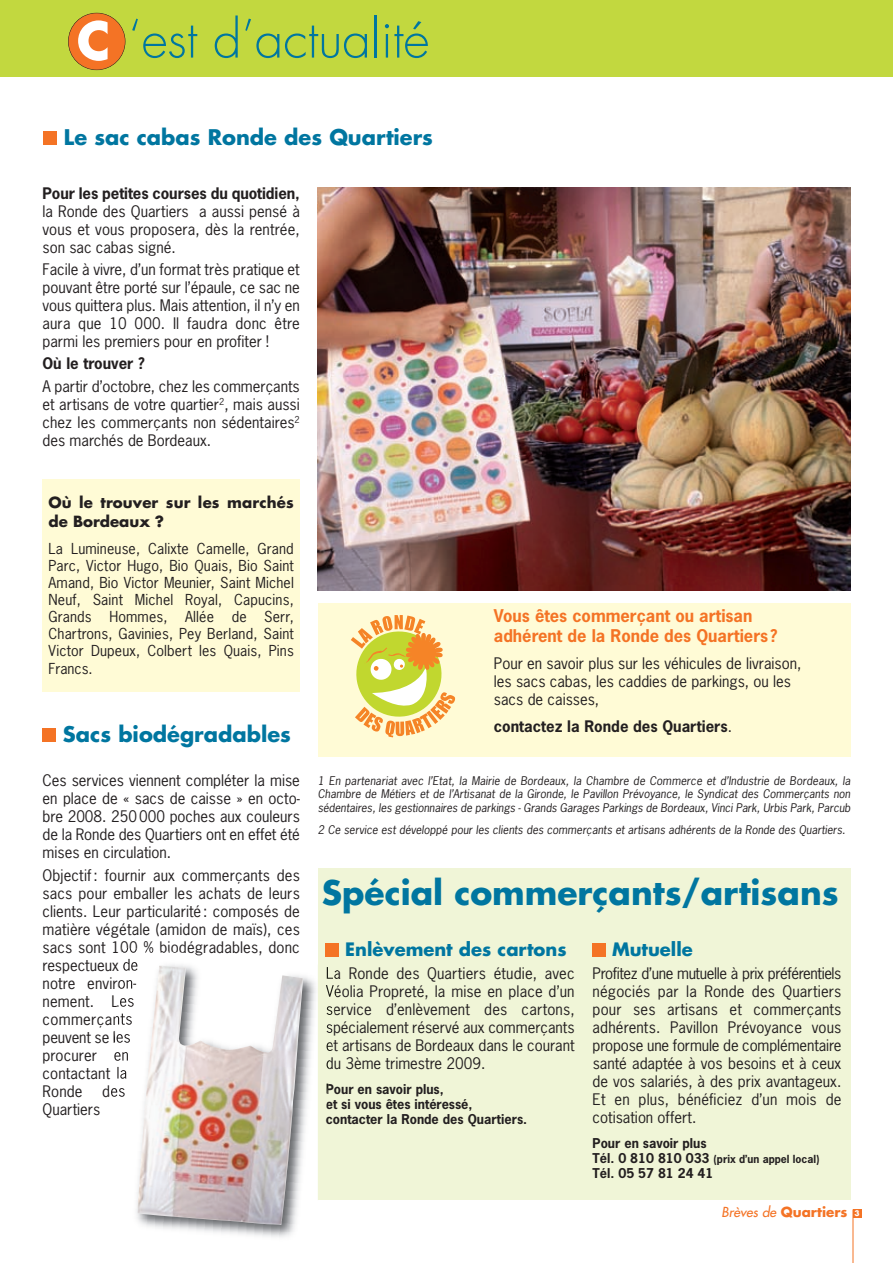
<style>
.page{position:relative;width:893px;height:1263px;background:#fff}
.page>*{position:absolute;margin:0;border:0;box-sizing:border-box;transform-origin:0 0}
.t1{font:300 51px "Futura";color:#0076a0}
.t2{font:700 33px "Futura";color:#0076a0}
.t3{font:700 21px "Futura";color:#0076a0}
.t4{font:700 18px "Futura";color:#0076a0}
.t5{font:700 16.5px/19.8px "News Gothic";color:#f47325}
.t6{font:15px/18px "News Gothic";color:#231f20;text-align:justify}
.t7{font:700 15px "News Gothic";color:#231f20}
.t8{font:700 15px/19.5px "Futura";letter-spacing:.01em;color:#231f20}
.t9{font:14.25px/17.1px "News Gothic";letter-spacing:.01em;color:#231f20;text-align:justify}
.t10{font:700 13.5px "Futura";color:#f47325}
.t11{font:700 12.75px/15.3px "News Gothic";color:#231f20}
.t12{font:italic 11.25px/13.5px "News Gothic";color:#231f20;text-align:justify}
.t13{font:700 10.5px "News Gothic";color:#231f20}
.s1{font-weight:700;color:#fff}
.s2{font-weight:400}
.s3{font-size:12.75px}
.s4{font-weight:400;font-style:italic}
.s5{font-size:7.5px;color:#fff}
</style>
<div class="page">
<div style="left:318px;top:868px;width:532px;height:332px;background:#f0f5d7"></div>
<div style="left:0;top:0;width:893px;height:77px;background:#c2d83f"></div>
<div style="left:68px;top:13px;width:57px;height:57px;background:#f47325;border-radius:50%"></div>
<div style="left:68px;top:13px;width:57px;height:57px;border:1px solid #231f20;border-radius:50%"></div>
<div style="left:853px;top:1209px;width:8px;height:9px;background:#f47325"></div>
<hr style="left:853px;top:1209px;width:1px;height:54px;background:#f47325">
<div style="left:43px;top:479px;width:257px;height:213px;background:#fffbd6"></div>
<div style="left:593px;top:943px;width:13px;height:13px;background:#f47325"></div>
<div style="left:326px;top:943px;width:13px;height:13px;background:#f47325"></div>
<img style="left:318px;top:187px;width:532px;height:403px">
<div style="left:44px;top:132px;width:13px;height:13px;background:#f47325"></div>
<div style="left:318px;top:603px;width:532px;height:153px;background:#fffbd6"></div>
<svg style="left:351px;top:615px;width:104px;height:122px"></svg>
<div style="left:43px;top:728px;width:13px;height:14px;background:#f47325"></div>
<img style="left:108px;top:947px;width:210px;height:291px">
<img style="left:326px;top:967px;width:13px;height:127px">
<svg style="left:327px;top:967px;width:11px;height:12px"></svg>
<svg style="left:326px;top:985px;width:11px;height:12px"></svg>
<svg style="left:327px;top:1006px;width:8px;height:9px"></svg>
<svg style="left:327px;top:1024px;width:5px;height:9px"></svg>
<svg style="left:327px;top:1042px;width:5px;height:9px"></svg>
<svg style="left:327px;top:1060px;width:3px;height:9px"></svg>
<img style="left:122px;top:947px;width:15px;height:6px">
<img style="left:145px;top:949px;width:57px;height:6px">
<img style="left:123px;top:959px;width:15px;height:12px">
<img style="left:118px;top:980px;width:18px;height:9px">
<img style="left:117px;top:998px;width:17px;height:9px">
<img style="left:116px;top:1013px;width:16px;height:12px">
<img style="left:114px;top:1031px;width:16px;height:12px">
<img style="left:114px;top:1052px;width:14px;height:9px">
<svg style="left:117px;top:1067px;width:9px;height:12px"></svg>
<img style="left:109px;top:1088px;width:16px;height:9px">
<img style="left:137px;top:966px;width:166px;height:259px">
<h1 class="t1" style="left:77px;top:15px;width:354px"><span class="s1">C</span> ‘est d’actualité</h1>
<h3 class="t3" style="left:64px;top:128px;width:371px">Le sac cabas Ronde des Quartiers</h3>
<p class="t7" style="left:43px;top:185px;width:259px">Pour les petites courses du quotidien,</p>
<p class="t6" style="left:43px;top:203px;width:259px">la Ronde des Quartiers a aussi pensé à vous et vous proposera, dès la rentrée, son sac cabas signé.</p>
<p class="t6" style="left:42px;top:261px;width:259px">Facile à vivre, d’un format très pratique et pouvant être porté sur l’épaule, ce sac ne vous quittera plus. Mais attention, il n’y en aura que 10 000. Il faudra donc être parmi les premiers pour en profiter !</p>
<p class="t7" style="left:42px;top:355px;width:104px">Où le trouver ?</p>
<p class="t6" style="left:42px;top:377px;width:259px">A partir d’octobre, chez les commerçants et artisans de votre quartier<sup>2</sup>, mais aussi chez les commerçants non sédentaires<sup>2 </sup>des marchés de Bordeaux.</p>
<p class="t8" style="left:49px;top:493px;width:247px">Où le trouver sur les marchés de Bordeaux ?</p>
<p class="t9" style="left:49px;top:540px;width:247px">La Lumineuse, Calixte Camelle, Grand Parc, Victor Hugo, Bio Quais, Bio Saint Amand, Bio Victor Meunier, Saint Michel Neuf, Saint Michel Royal, Capucins, Grands Hommes, Allée de Serr, Chartrons, Gavinies, Pey Berland, Saint Victor Dupeux, Colbert les Quais, Pins Francs.</p>
<h3 class="t3" style="left:63px;top:724px;width:229px">Sacs biodégradables</h3>
<p class="t6" style="left:43px;top:772px;width:259px">Ces services viennent compléter la mise en place de « sacs de caisse » en octo&shy;bre 2008. 250 000 poches aux couleurs de la Ronde des Quartiers ont en effet été mises en circulation.</p>
<p class="t6" style="left:43px;top:866px;width:259px;text-align:left">Objectif: fournir aux commerçants des sacs pour emballer les achats de leurs clients. Leur particularité: composés de matière végétale (amidon de maïs), ces sacs sont 100 % biodégradables, donc respectueux de<br>notre environ-<br>nement. Les<br>commerçants<br>peuvent se les<br>procurer en<br>contactant la<br>Ronde<br>Quartiers</p>
<p class="t5" style="left:494px;top:607px;width:285px">Vous êtes commerçant ou artisan adhérent de la Ronde des Quartiers ?</p>
<p class="t6" style="left:494px;top:655px;width:309px;text-align:left">Pour en savoir plus sur les véhicules de livraison, les sacs cabas, les caddies de parkings, ou les sacs de caisses,</p>
<p class="t7" style="left:494px;top:718px;width:240px">contactez la Ronde des Quartiers<span class="s2">.</span></p>
<p class="t12" style="left:318px;top:774px;width:534px">1 En partenariat avec l’Etat, la Mairie de Bordeaux, la Chambre de Commerce et d’Industrie de Bordeaux, la Chambre de Métiers et de l’Artisanat de la Gironde, le Pavillon Prévoyance, le Syndicat des Commerçants non sédentaires, les gestionnaires de parkings - Grands Garages Parkings de Bordeaux, Vinci Park, Urbis Park, Parcub</p>
<p class="t12" style="left:318px;top:823px;width:529px">2 Ce service est développé pour les clients des commerçants et artisans adhérents de la Ronde des Quartiers.</p>
<h2 class="t2" style="left:322px;top:878px;width:518px">Spécial commerçants/artisans</h2>
<p class="t4" style="left:345px;top:941px;width:223px">Enlèvement des cartons</p>
<p class="t6" style="left:326px;top:964px;width:250px">La Ronde des Quartiers étudie, avec Véolia Propreté, la mise en place d’un service d’enlèvement des cartons, spécialement réservé aux commerçants et artisans de Bordeaux dans le courant du 3ème trimestre 2009.</p>
<p class="t11" style="left:326px;top:1081px;width:203px">Pour en savoir plus,<br>et si vous êtes intéressé, contacter la Ronde des Quartiers.</p>
<p class="t4" style="left:612px;top:941px;width:82px">Mutuelle</p>
<p class="t6" style="left:593px;top:964px;width:250px">Profitez d’une mutuelle à prix préférentiels négociés par la Ronde des Quartiers pour ses artisans et commerçants adhérents. Pavillon Prévoyance vous propose une formule de complémentaire santé adaptée à vos besoins et à ceux de vos salariés, à des prix avantageux.<br>Et en plus, bénéficiez d’un mois de cotisation offert.</p>
<p class="t11" style="left:593px;top:1135px;width:115px">Pour en savoir plus</p>
<p class="t13" style="left:593px;top:1153px;width:228px"><span class="s3">Tél. 0 810 810 033</span> (prix d’un appel local)</p>
<p class="t11" style="left:593px;top:1166px;width:122px">Tél. 05 57 81 24 41</p>
<p class="t10" style="left:722px;top:1206px;width:140px"><span class="s4">Brèves de</span> Quartiers <span class="s5">3</span></p>
</div>
